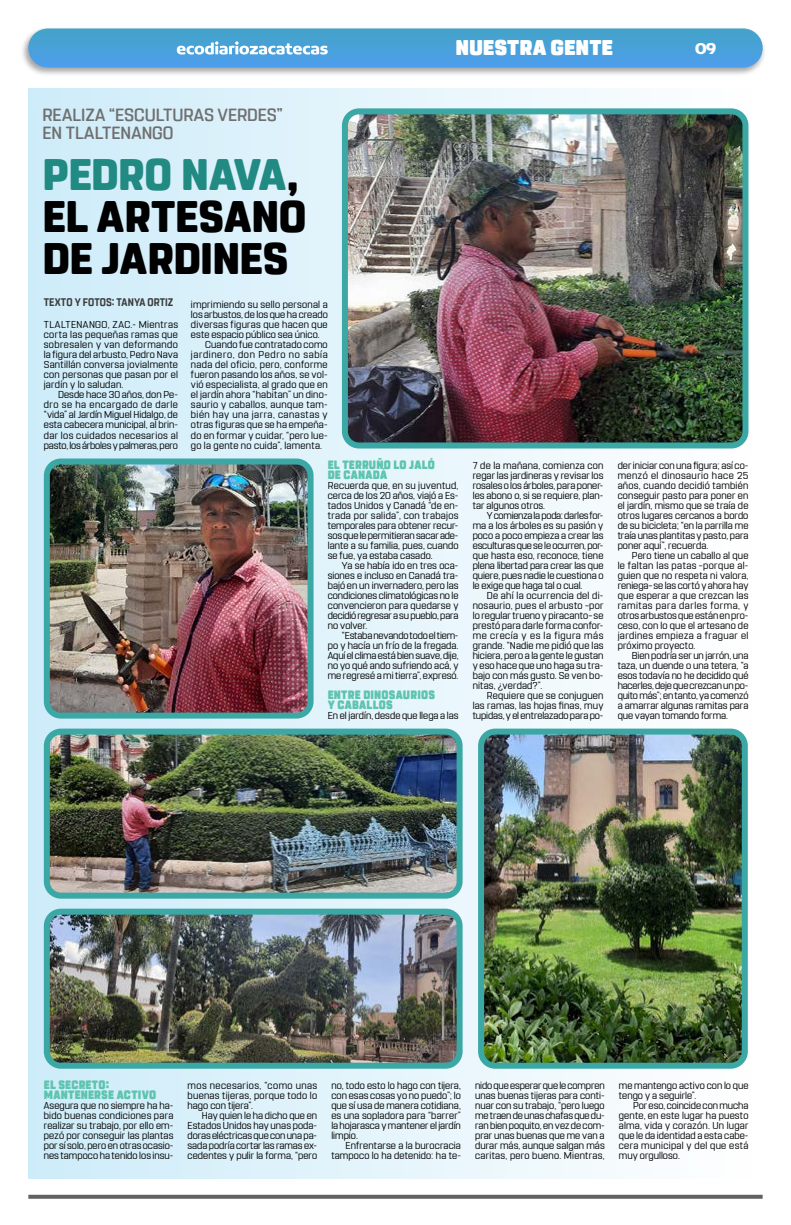
<style>
.page{position:relative;width:791px;height:1225px;background:#fff}
.page>*{position:absolute;margin:0;border:0;box-sizing:border-box;transform-origin:0 0}
.t1{font:800 44px/42px "Rohn Rounded";letter-spacing:-.01em;color:#000}
.t2{font:900 21.3px "Rohn Rounded";color:#fff}
.t3{font:500 17.6px/18px "Rohn Rounded";color:#706f6f}
.t4{font:700 16.9px "Concord";color:#fff}
.t5{font:900 12.1px/10px "Rohn Rounded";letter-spacing:.02em;color:#5ec4af;scale:.91 1}
.t6{font:700 11px "Rohn Rounded";letter-spacing:.01em;color:#3d3d3d;scale:.91 1}
.t7{font:10px/10px "Rohn Rounded";letter-spacing:.01em;color:#000;text-align:justify}
.t8{font:10px "Rohn Rounded";letter-spacing:.03em;color:#000}
.t9{font:10px "Rohn Rounded";letter-spacing:.035em;color:#000}
.t10{font:10px "Rohn Rounded";letter-spacing:.06em;color:#000}
.t11{font:10px "Rohn Rounded";letter-spacing:.045em;color:#000}
.s1{color:#218a82}
</style>
<div class="page">
<div style="left:28px;top:88px;width:735px;height:1090px;background:linear-gradient(to right,#ccebf8,#fefefe)"></div>
<svg style="left:28px;top:1194px;width:735px;height:4px;background:#7f7f7f"></svg>
<div style="left:21px;top:27px;width:745px;height:50px;background:#000;opacity:.35"></div>
<svg style="left:28px;top:29px;width:735px;height:39px"></svg>
<div style="left:28px;top:28px;width:735px;height:39px;background:linear-gradient(to bottom,#44a3c7,#4d9eeb);border-radius:19px"></div>
<svg style="left:177px;top:41px;width:151px;height:14px"></svg>
<img style="left:345px;top:115px;width:400px;height:330px">
<div style="left:342px;top:108px;width:406px;height:340px;border:6px solid #3ba8a5;border-radius:14px"></div>
<img style="left:47px;top:461px;width:264px;height:254px">
<div style="left:44px;top:458px;width:270px;height:260px;border:6px solid #3ba8a5;border-radius:14px"></div>
<img style="left:481px;top:731px;width:264px;height:334px">
<div style="left:478px;top:728px;width:270px;height:340px;border:6px solid #3ba8a5;border-radius:14px"></div>
<img style="left:47px;top:731px;width:413px;height:164px">
<div style="left:44px;top:728px;width:419px;height:170px;border:6px solid #3ba8a5;border-radius:14px"></div>
<img style="left:47px;top:911px;width:413px;height:154px">
<div style="left:44px;top:908px;width:419px;height:160px;border:6px solid #3ba8a5;border-radius:14px"></div>
<h3 class="t3" style="left:43px;top:106px;width:242px">REALIZA “ESCULTURAS VERDES”<br>EN TLALTENANGO</h3>
<h1 class="t1" style="left:43px;top:154px;width:266px"><span class="s1">PEDRO NAVA</span>,<br>EL ARTESANO<br>DE JARDINES</h1>
<p class="t6" style="left:44px;top:296px;width:144px">TEXTO Y FOTOS: TANYA ORTIZ</p>
<p class="t7" style="left:191px;top:300px;width:138px">imprimiendo su sello personal a</p>
<p class="t7" style="left:191px;top:310px;width:138px">los arbustos, de los que ha creado</p>
<p class="t7" style="left:191px;top:320px;width:138px">diversas figuras que hacen que</p>
<p class="t7" style="left:191px;top:330px;width:130px">este espacio público sea único.</p>
<p class="t7" style="left:205px;top:340px;width:124px">Cuando fue contratado como</p>
<p class="t10" style="left:191px;top:349px;width:138px">jardinero, don Pedro no sabía</p>
<p class="t8" style="left:191px;top:359px;width:138px">nada del oficio, pero, conforme</p>
<p class="t7" style="left:191px;top:370px;width:138px">fueron pasando los años, se vol-</p>
<p class="t7" style="left:191px;top:380px;width:138px">vió especialista, al grado que en</p>
<p class="t7" style="left:191px;top:390px;width:138px">el jardín ahora “habitan” un dino-</p>
<p class="t9" style="left:191px;top:399px;width:138px">saurio y caballos, aunque tam-</p>
<p class="t11" style="left:191px;top:409px;width:138px">bién hay una jarra, canastas y</p>
<p class="t7" style="left:191px;top:420px;width:138px">otras figuras que se ha empeña-</p>
<p class="t7" style="left:191px;top:430px;width:138px">do en formar y cuidar, “pero lue-</p>
<p class="t7" style="left:191px;top:440px;width:133px">go la gente no cuida”, lamenta.</p>
<p class="t7" style="left:44px;top:320px;width:136px">TLALTENANGO, ZAC.- Mientras corta las pequeñas ramas que sobresalen y van deformando la figura del arbusto, Pedro Nava Santillán conversa jovialmente con personas que pasan por el jardín y lo saludan.</p>
<p class="t7" style="left:44px;top:390px;width:136px;text-indent:14px">Desde hace 30 años, don Pe&shy;dro se ha encargado de darle “vida” al Jardín Miguel Hidalgo, de esta cabecera municipal, al brin&shy;dar los cuidados necesarios al pasto, los árboles y palmeras, pero</p>
<h2 class="t2" style="left:455px;top:35px;width:159px">NUESTRA GENTE</h2>
<h3 class="t4" style="left:695px;top:38px;width:23px">09</h3>
<p class="t5" style="left:328px;top:459px;width:119px">EL TERRUÑO LO JALÓ<br>DE CANADÁ</p>
<p class="t7" style="left:328px;top:480px;width:132px">Recuerda que, en su juventud, cerca de los 20 años, viajó a Es&shy;tados Unidos y Canadá “de en&shy;trada por salida”, con trabajos temporales para obtener recur&shy;sos que le permitieran sacar ade&shy;lante a su familia, pues, cuando se fue, ya estaba casado.</p>
<p class="t7" style="left:328px;top:560px;width:132px;text-indent:14px">Ya se había ido en tres oca&shy;siones e incluso en Canadá tra&shy;bajó en un invernadero, pero las condiciones climatológicas no le convencieron para quedarse y decidió regresar a su pueblo, para no volver.</p>
<p class="t7" style="left:328px;top:630px;width:132px;text-indent:14px">“Estaba nevando todo el tiem&shy;po y hacía un frío de la fregada.<br>Aquí el clima está bien suave, dije, no yo qué ando sufriendo acá, y me regresé a mi tierra”, expresó.</p>
<p class="t5" style="left:328px;top:689px;width:119px">ENTRE DINOSAURIOS<br>Y CABALLOS</p>
<p class="t7" style="left:328px;top:710px;width:132px">En el jardín, desde que llega a las</p>
<p class="t7" style="left:473px;top:460px;width:132px">7 de la mañana, comienza con regar las jardineras y revisar los rosales o los árboles, para poner&shy;les abono o, si se requiere, plan&shy;tar algunos otros.</p>
<p class="t7" style="left:473px;top:510px;width:132px;text-indent:14px">Y comienza la poda: darles for&shy;ma a los árboles es su pasión y poco a poco empieza a crear las esculturas que se le ocurren, por&shy;que hasta eso, reconoce, tiene plena libertad para crear las que quiere, pues nadie le cuestiona o le exige que haga tal o cual.</p>
<p class="t7" style="left:473px;top:590px;width:132px;text-indent:14px">De ahí la ocurrencia del di&shy;nosaurio, pues el arbusto –por lo regular trueno y piracanto– se prestó para darle forma confor&shy;me crecía y es la figura más grande. “Nadie me pidió que las hiciera, pero a la gente le gustan y eso hace que uno haga su tra&shy;bajo con más gusto. Se ven bo&shy;nitas, ¿verdad?”.</p>
<p class="t7" style="left:473px;top:690px;width:132px;text-indent:14px">Requiere que se conjuguen las ramas, las hojas finas, muy tupidas, y el entrelazado para po-</p>
<p class="t7" style="left:618px;top:460px;width:132px">der iniciar con una figura; así co&shy;menzó el dinosaurio hace 25 años, cuando decidió también conseguir pasto para poner en el jardín, mismo que se traía de otros lugares cercanos a bordo de su bicicleta; “en la parrilla me traía unas plantitas y pasto, para poner aquí”, recuerda.</p>
<p class="t7" style="left:618px;top:550px;width:132px;text-indent:14px">Pero tiene un caballo al que le faltan las patas –porque al&shy;guien que no respeta ni valora, reniega– se las cortó y ahora hay que esperar a que crezcan las ramitas para darles forma, y otros arbustos que están en pro&shy;ceso, con lo que el artesano de jardines empieza a fraguar el próximo proyecto.</p>
<p class="t7" style="left:618px;top:650px;width:132px;text-indent:14px">Bien podría ser un jarrón, una taza, un duende o una tetera, “a esos todavía no he decidido qué hacerles, deje que crezcan un po&shy;quito más”; en tanto, ya comenzó a amarrar algunas ramitas para que vayan tomando forma.</p>
<p class="t5" style="left:44px;top:1079px;width:125px">EL SECRETO:<br>MANTENERSE ACTIVO</p>
<p class="t7" style="left:44px;top:1100px;width:131px">Asegura que no siempre ha ha&shy;bido buenas condiciones para realizar su trabajo, por ello em&shy;pezó por conseguir las plantas por sí solo, pero en otras ocasio&shy;nes tampoco ha tenido los insu-</p>
<p class="t7" style="left:188px;top:1080px;width:131px">mos necesarios, “como unas buenas tijeras, porque todo lo hago con tijera”.</p>
<p class="t7" style="left:188px;top:1110px;width:131px;text-indent:14px">Hay quien le ha dicho que en Estados Unidos hay unas poda&shy;doras eléctricas que con una pa&shy;sada podría cortar las ramas ex&shy;cedentes y pulir la forma, “pero</p>
<p class="t7" style="left:331px;top:1080px;width:131px">no, todo esto lo hago con tijera, con esas cosas yo no puedo”; lo que sí usa de manera cotidiana, es una sopladora para “barrer” la hojarasca y mantener el jardín limpio.</p>
<p class="t7" style="left:331px;top:1140px;width:131px;text-align:right">Enfrentarse a la burocracia tampoco lo ha detenido: ha te-</p>
<p class="t7" style="left:475px;top:1080px;width:131px">nido que esperar que le compren unas buenas tijeras para conti&shy;nuar con su trabajo, “pero luego me traen de unas chafas que du&shy;ran bien poquito, en vez de com&shy;prar unas buenas que me van a durar más, aunque salgan más caritas, pero bueno. Mientras,</p>
<p class="t7" style="left:619px;top:1080px;width:131px">me mantengo activo con lo que tengo y a seguirle”.</p>
<p class="t7" style="left:619px;top:1100px;width:131px;text-indent:14px">Por eso, coincide con mucha gente, en este lugar ha puesto alma, vida y corazón. Un lugar que le da identidad a esta cabe&shy;cera municipal y del que está muy orgulloso.</p>
</div>
